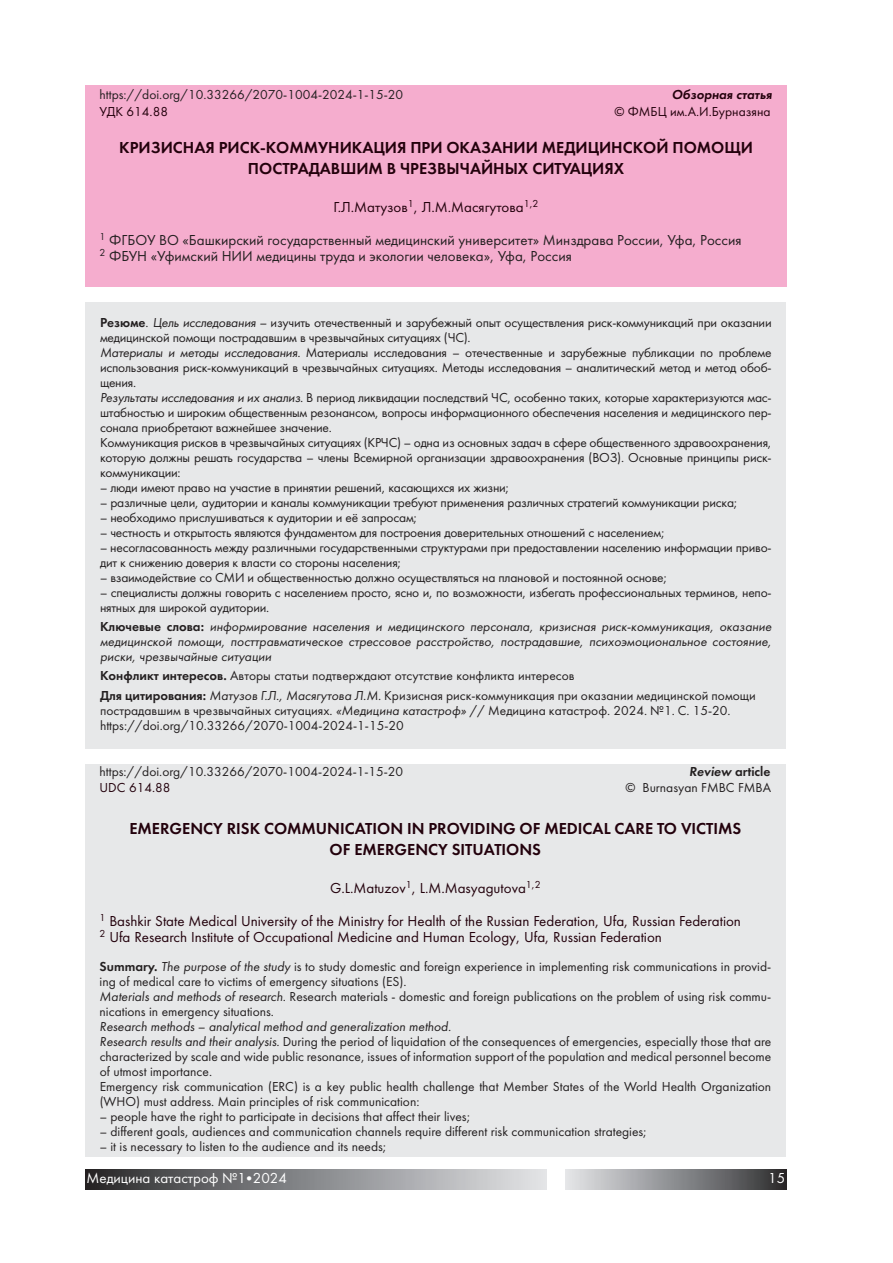
<style>
.page{position:relative;width:893px;height:1263px;background:#fff}
.page>*{position:absolute;margin:0;border:0;box-sizing:border-box;transform-origin:0 0}
.t1{font:16.5px/21px "Futura Demi C";color:#23010c;text-align:center}
.t2{font:15px/16.5px "Futura Book C";color:#23010c}
.t3{font:15px/16.5px "Futura Book C";color:#231f20}
.t4{font:15px "Futura Book C";color:#fff}
.t5{font:13.5px/15px "Futura Book C";letter-spacing:-.015em;color:#231f20}
.t6{font:italic 13.5px/15px "Futura Book C";color:#231f20;text-align:justify}
.t7{font:13.5px "Futura Book C";color:#23010c}
.t8{font:italic 13.5px "Futura Demi C";color:#23010c}
.t9{font:13.5px "Futura Demi C";color:#231f20}
.s1{font-family:"Futura Demi C"}
.s2{font-style:italic}
.s3{font-family:"Futura Demi C";font-style:normal}
</style>
<div class="page">
<div style="left:85px;top:1169px;width:461px;height:21px;background:linear-gradient(to right,#2b2b2d,#e5e6ea)"></div>
<div style="left:566px;top:1169px;width:221px;height:21px;background:linear-gradient(to right,#e5e7ea,#2e2e30)"></div>
<div style="left:86px;top:302px;width:700px;height:447px;background:#e7e8e9"></div>
<div style="left:85px;top:764px;width:700px;height:393px;background:#e7e8e9"></div>
<div style="left:85px;top:85px;width:702px;height:202px;background:#f5adce"></div>
<p class="t5" style="left:100px;top:87px;width:305px">https://doi.org/10.33266/2070-1004-2024-1-15-20</p>
<p class="t8" style="left:672px;top:87px;width:102px">Обзорная статья</p>
<p class="t7" style="left:100px;top:103px;width:70px">УДК 614.88</p>
<p class="t7" style="left:614px;top:103px;width:158px">© ФМБЦ им.А.И.Бурназяна</p>
<p class="t1" style="left:119px;top:137px;width:635px">КРИЗИСНАЯ РИСК-КОММУНИКАЦИЯ ПРИ ОКАЗАНИИ МЕДИЦИНСКОЙ ПОМОЩИ<br>ПОСТРАДАВШИМ В ЧРЕЗВЫЧАЙНЫХ СИТУАЦИЯХ</p>
<p class="t2" style="left:334px;top:198px;width:206px">Г.Л.Матузов<sup>1</sup>, Л.М.Масягутова<sup>1,2</sup></p>
<p class="t3" style="left:100px;top:231px;width:643px"><sup>1</sup> ФГБОУ ВО «Башкирский государственный медицинский университет» Минздрава России, Уфа, Россия<br><sup>2</sup> ФБУН «Уфимский НИИ медицины труда и экологии человека», Уфа, Россия</p>
<p class="t5" style="left:100px;top:315px;width:673px"><span class="s1">Резюме</span>. <span class="s2">Цель исследования –</span> изучить отечественный и зарубежный опыт осуществления риск-коммуникаций при оказании медицинской помощи пострадавшим в чрезвычайных ситуациях (ЧС).<br><span class="s2">Материалы и методы исследования.</span> Материалы исследования – отечественные и зарубежные публикации по проблеме использования риск-коммуникаций в чрезвычайных ситуациях. Методы исследования – аналитический метод и метод обоб&shy;щения.<br><span class="s2">Результаты исследования и их анализ.</span> В период ликвидации последствий ЧС, особенно таких, которые характеризуются мас&shy;штабностью и широким общественным резонансом, вопросы информационного обеспечения населения и медицинского пер&shy;сонала приобретают важнейшее значение.<br>Коммуникация рисков в чрезвычайных ситуациях (КРЧС) – одна из основных задач в сфере общественного здравоохранения, которую должны решать государства – члены Всемирной организации здравоохранения (ВОЗ). Основные принципы риск&shy;коммуникации:</p>
<p class="t5" style="left:100px;top:480px;width:411px">– люди имеют право на участие в принятии решений, касающихся их жизни;</p>
<p class="t5" style="left:100px;top:495px;width:639px">– различные цели, аудитории и каналы коммуникации требуют применения различных стратегий коммуникации риска;</p>
<p class="t5" style="left:100px;top:510px;width:319px">– необходимо прислушиваться к аудитории и её запросам;</p>
<p class="t5" style="left:100px;top:525px;width:566px">– честность и открытость являются фундаментом для построения доверительных отношений с населением;</p>
<p class="t5" style="left:100px;top:540px;width:673px">– несогласованность между различными государственными структурами при предоставлении населению информации приво&shy;дит к снижению доверия к власти со стороны населения;</p>
<p class="t5" style="left:100px;top:570px;width:569px">– взаимодействие со СМИ и общественностью должно осуществляться на плановой и постоянной основе;</p>
<p class="t5" style="left:100px;top:585px;width:673px">– специалисты должны говорить с населением просто, ясно и, по возможности, избегать профессиональных терминов, непо&shy;нятных для широкой аудитории.</p>
<p class="t6" style="left:100px;top:619px;width:673px"><span class="s3">Ключевые слова:</span> информирование населения и медицинского персонала, кризисная риск-коммуникация, оказание медицинской помощи, посттравматическое стрессовое расстройство, пострадавшие, психоэмоциональное состояние, риски, чрезвычайные ситуации</p>
<p class="t5" style="left:100px;top:666px;width:657px;line-height:19.2px"><span class="s1">Конфликт интересов.</span> Авторы статьи подтверждают отсутствие конфликта интересов<br><span class="s1">Для цитирования:</span> <span class="s2">Матузов Г.Л., Масягутова Л.М.</span> Кризисная риск-коммуникация при оказании медицинской помощи</p>
<p class="t5" style="left:100px;top:702px;width:632px">пострадавшим в чрезвычайных ситуациях. <span class="s2">«Медицина катастроф»</span> // Медицина катастроф. 2024. №1. С. 15-20. https://doi.org/10.33266/2070-1004-2024-1-15-20</p>
<p class="t5" style="left:100px;top:764px;width:305px">https://doi.org/10.33266/2070-1004-2024-1-15-20</p>
<p class="t9" style="left:689px;top:763px;width:83px"><span class="s2">Review</span> article</p>
<p class="t7" style="left:100px;top:780px;width:72px">UDC 614.88</p>
<p class="t5" style="left:626px;top:780px;width:147px">© Burnasyan FMBC FMBA</p>
<p class="t1" style="left:129px;top:818px;width:613px">EMERGENCY RISK COMMUNICATION IN PROVIDING OF MEDICAL CARE TO VICTIMS<br>OF EMERGENCY SITUATIONS</p>
<p class="t2" style="left:330px;top:879px;width:212px">G.L.Matuzov<sup>1</sup>, L.M.Masyagutova<sup>1,2</sup></p>
<p class="t2" style="left:100px;top:912px;width:643px"><sup>1</sup> Bashkir State Medical University of the Ministry for Health of the Russian Federation, Ufa, Russian Federation<br><sup>2</sup> Ufa Research Institute of Occupational Medicine and Human Ecology, Ufa, Russian Federation</p>
<p class="t5" style="left:100px;top:959px;width:673px"><span class="s1">Summary.</span> <span class="s2">The purpose of the study</span> is to study domestic and foreign experience in implementing risk communications in provid&shy;ing of medical care to victims of emergency situations (ES).<br><span class="s2">Materials and methods of research.</span> Research materials - domestic and foreign publications on the problem of using risk commu&shy;nications in emergency situations.</p>
<p class="t5" style="left:100px;top:1019px;width:673px"><span class="s2">Research methods – analytical method and generalization method.<br>Research results and their analysis.</span> During the period of liquidation of the consequences of emergencies, especially those that are characterized by scale and wide public resonance, issues of information support of the population and medical personnel become of utmost importance.<br>Emergency risk communication (ERC) is a key public health challenge that Member States of the World Health Organization (WHO) must address. Main principles of risk communication:</p>
<p class="t5" style="left:100px;top:1109px;width:372px">– people have the right to participate in decisions that affect their lives;</p>
<p class="t5" style="left:100px;top:1124px;width:549px">– different goals, audiences and communication channels require different risk communication strategies;</p>
<p class="t5" style="left:100px;top:1139px;width:288px">– it is necessary to listen to the audience and its needs;</p>
<p class="t4" style="left:87px;top:1169px;width:202px">Медицина катастроф №1•2024</p>
<p class="t4" style="left:768px;top:1169px;width:19px">15</p>
</div>
